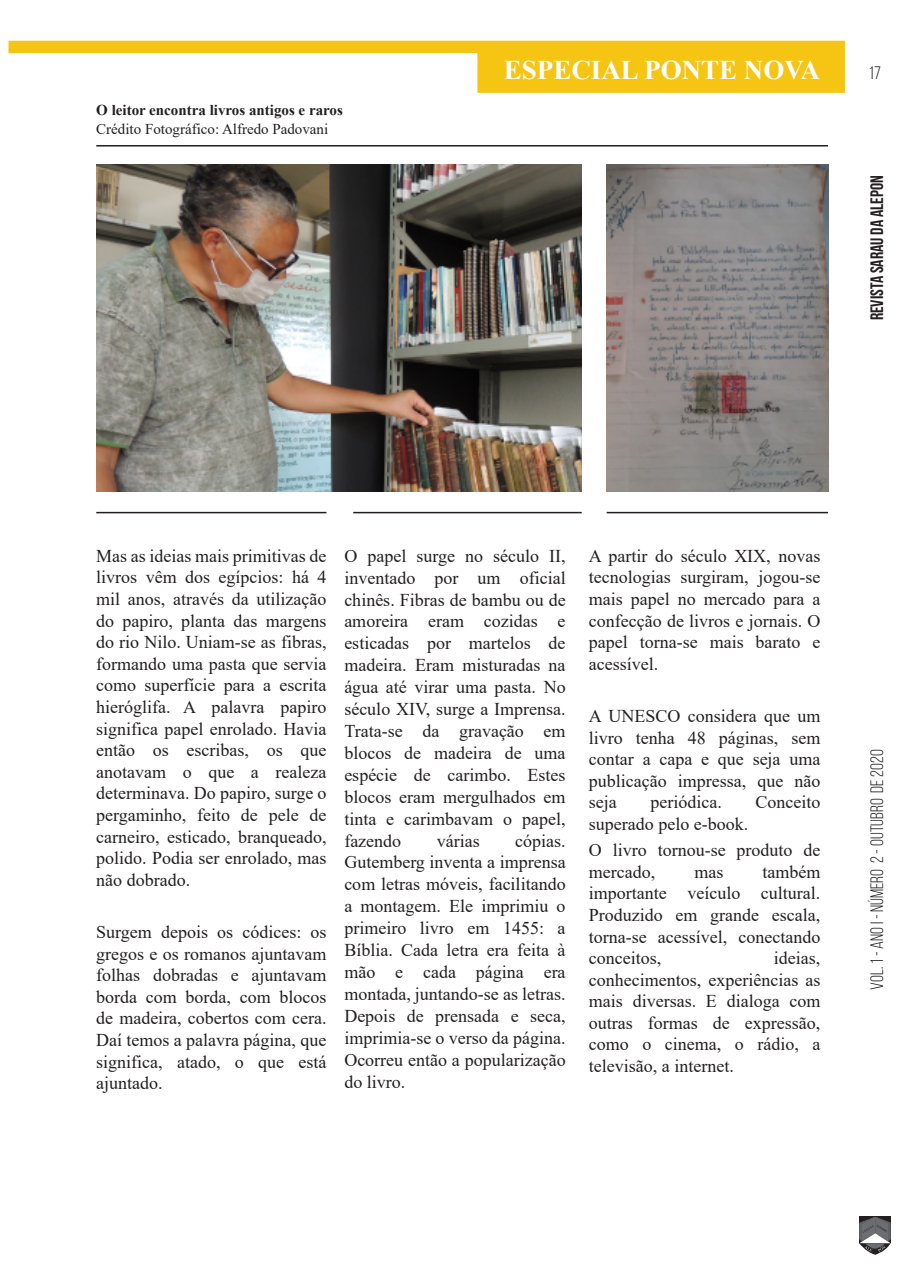
<style>
.page{position:relative;width:910px;height:1280px;background:#fff}
.page>*{position:absolute;margin:0;border:0;box-sizing:border-box;transform-origin:0 0}
.t1{font:700 27px "Times New Roman";color:#fff}
.t2{font:18px/21.6px "Times New Roman";color:#231f20;text-align:justify}
.t3{font:18px "Bebas Neue";color:#231f20}
.t4{font:700 18px "Bebas Neue";color:#231f20}
.t5{font:15px "Times New Roman";color:#231f20}
.t6{font:700 15px "Times New Roman";color:#231f20}
</style>
<div class="page">
<div style="left:859px;top:1216px;width:32px;height:27px;background:#231f20"></div>
<svg style="left:859px;top:1217px;width:32px;height:38px"></svg>
<hr style="left:96px;top:512px;width:230px;height:1px;background:#231f20">
<hr style="left:353px;top:512px;width:229px;height:1px;background:#231f20">
<hr style="left:607px;top:512px;width:221px;height:1px;background:#231f20">
<hr style="left:96px;top:145px;width:732px;height:2px;background:#231f20">
<img style="left:96px;top:165px;width:486px;height:326px">
<svg style="left:9px;top:41px;width:836px;height:52px"></svg>
<img style="left:607px;top:165px;width:221px;height:326px">
<p class="t6" style="left:96px;top:100px;width:248px">O leitor encontra livros antigos e raros</p>
<p class="t5" style="left:96px;top:119px;width:234px">Crédito Fotográfico: Alfredo Padovani</p>
<h1 class="t1" style="left:504px;top:50px;width:318px">ESPECIAL PONTE NOVA</h1>
<p class="t3" style="left:869px;top:64px;width:13px">17</p>
<p class="t4" style="left:867px;top:320px;width:146px;rotate:-90deg">REVISTA sarau da alepon</p>
<p class="t2" style="left:96px;top:544px;width:232px">Mas as ideias mais primitivas de livros vêm dos egípcios: há 4 mil anos, através da utilização do papiro, planta das margens do rio Nilo. Uniam-se as fibras, formando uma pasta que servia como superfície para a escrita hieróglifa. A palavra papiro significa papel enrolado. Havia então os escribas, os que anotavam o que a realeza determinava. Do papiro, surge o pergaminho, feito de pele de carneiro, esticado, branqueado, polido. Podia ser enrolado, mas não dobrado.</p>
<p class="t2" style="left:96px;top:920px;width:232px">Surgem depois os códices: os gregos e os romanos ajuntavam folhas dobradas e ajuntavam borda com borda, com blocos de madeira, cobertos com cera.<br>Daí temos a palavra página, que significa, atado, o que está ajuntado.</p>
<p class="t2" style="left:344px;top:544px;width:223px">O papel surge no século II, inventado por um oficial chinês. Fibras de bambu ou de amoreira eram cozidas e esticadas por martelos de madeira. Eram misturadas na água até virar uma pasta. No século XIV, surge a Imprensa.<br>Trata-se da gravação em blocos de madeira de uma espécie de carimbo. Estes blocos eram mergulhados em tinta e carimbavam o papel, fazendo</p>
<p class="t2" style="left:344px;top:829px;width:223px;text-indent:171px">cópias.<br>Gutemberg inventa a imprensa com letras móveis, facilitando a montagem. Ele imprimiu o primeiro livro em 1455: a Bíblia. Cada letra era feita à mão e cada página era montada, juntando-se as letras.<br>Depois de prensada e seca, imprimia-se o verso da página.<br>Ocorreu então a popularização do livro.</p>
<p class="t2" style="left:437px;top:829px;width:44px">várias</p>
<p class="t2" style="left:589px;top:544px;width:233px">A partir do século XIX, novas tecnologias surgiram, jogou-se mais papel no mercado para a confecção de livros e jornais. O papel torna-se mais barato e acessível.</p>
<p class="t2" style="left:589px;top:705px;width:233px">A UNESCO considera que um livro tenha 48 páginas, sem contar a capa e que seja uma publicação impressa, que não seja</p>
<p class="t2" style="left:650px;top:791px;width:73px">periódica.</p>
<p class="t2" style="left:755px;top:791px;width:66px">Conceito</p>
<p class="t2" style="left:589px;top:810px;width:233px;line-height:26.1px">superado pelo e-book.<br>O livro tornou-se produto de</p>
<p class="t2" style="left:589px;top:860px;width:68px">mercado,</p>
<p class="t2" style="left:694px;top:860px;width:30px">mas</p>
<p class="t2" style="left:589px;top:860px;width:233px;text-indent:173px">também importante veículo cultural.<br>Produzido em grande escala, torna-se acessível, conectando conceitos,</p>
<p class="t2" style="left:589px;top:947px;width:233px;text-indent:185px">ideias, conhecimentos, experiências as mais diversas. E dialoga com outras formas de expressão, como o cinema, o rádio, a televisão, a internet.</p>
<p class="t3" style="left:867px;top:990px;width:242px;rotate:-90deg">VOL. 1 - ANO I - NÚMERO 2 - outubro dE 2020</p>
</div>
